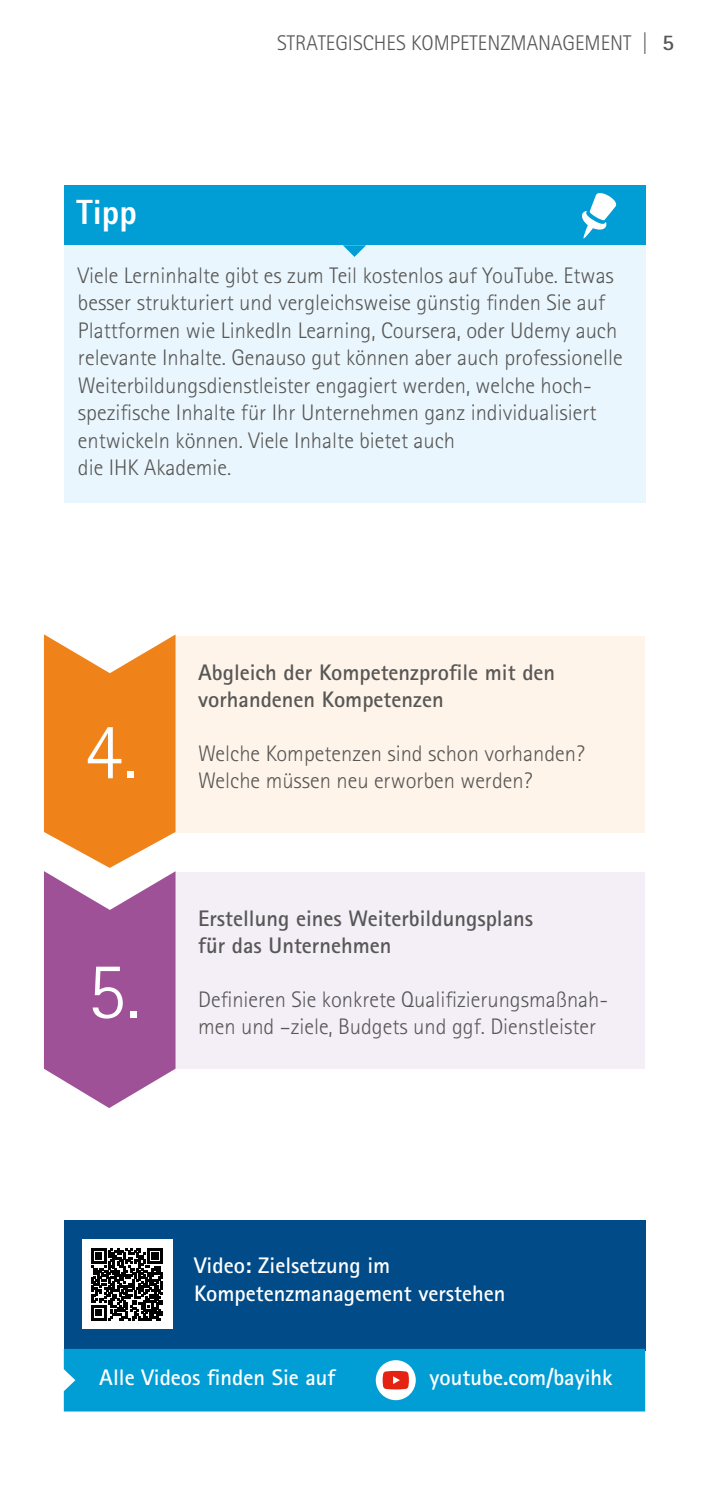
<style>
.page{position:relative;width:709px;height:1489px;background:#fff}
.page>*{position:absolute;margin:0;border:0;box-sizing:border-box;transform-origin:0 0}
.t1{font:300 80.5px "Rotis Sans Serif Std";color:#fff}
.t2{font:800 35px "Rotis Sans Serif Std";color:#fff}
.t3{font:300 22.5px/27.5px "Rotis Sans Serif Std";color:#575756}
.t4{font:700 22.5px/27px "Rotis Sans Serif Std";color:#575756}
.t5{font:700 22.5px/27.5px "Rotis Sans Serif Std";color:#fff}
.t6{font:300 21.25px "Rotis Sans Serif Std";color:#575756}
.s1{font-weight:700;font-size:22.5px}
</style>
<div class="page">
<div style="left:64px;top:185px;width:581px;height:60px;background:#009ed4"></div>
<div style="left:64px;top:245px;width:581px;height:257px;background:#eaf6fd"></div>
<svg style="left:582px;top:193px;width:34px;height:46px"></svg>
<svg style="left:343px;top:245px;width:23px;height:12px"></svg>
<div style="left:174px;top:635px;width:471px;height:197px;background:#fef4ea"></div>
<div style="left:174px;top:872px;width:471px;height:197px;background:#f4eef7"></div>
<svg style="left:44px;top:634px;width:131px;height:474px"></svg>
<div style="left:64px;top:1219px;width:581px;height:130px;background:#004b88"></div>
<div style="left:82px;top:1239px;width:91px;height:89px;background:#fff"></div>
<svg style="left:91px;top:1248px;width:72px;height:72px"></svg>
<div style="left:64px;top:1349px;width:581px;height:62px;background:#009ed4"></div>
<p class="t6" style="left:277px;top:31px;width:398px">Strategisch es Kompetenzmanagement | <span class="s1">5</span></p>
<h2 class="t2" style="left:77px;top:190px;width:62px">Tipp</h2>
<p class="t3" style="left:78px;top:262px;width:546px">Viele Lerninhalte gibt es zum Teil kostenlos auf YouTube. Etwas besser strukturiert und vergleichsweise günstig finden Sie auf Plattformen wie LinkedI n Learning, Coursera, oder Udemy auch relevante I nhalte. Genauso gut können aber auch professionelle Weiterbildungsdienstleister engagiert werden, welche hoch&shy;spezifische I nhalte für I hr U nternehmen ganz individualisiert entwickeln können. Viele I nhalte bietet auch<br>die I HK Akademie.</p>
<h1 class="t1" style="left:84px;top:704px;width:55px">4.</h1>
<h1 class="t1" style="left:87px;top:944px;width:55px">5.</h1>
<p class="t4" style="left:198px;top:658px;width:358px">Abgleich der Kompetenzprofile mit den vorhandenen Kompetenzen</p>
<p class="t3" style="left:198px;top:740px;width:388px">Welche Kompetenzen sind schon vorhanden?</p>
<p class="t3" style="left:198px;top:767px;width:336px">Welche müssen neu erworben werden?</p>
<p class="t4" style="left:198px;top:904px;width:336px">Erstellung eines Weiterbildungsplans für das Unternehmen</p>
<p class="t3" style="left:198px;top:986px;width:411px">Definieren Sie konkrete Qualifizierungsmaßnah-</p>
<p class="t3" style="left:198px;top:1013px;width:399px">men und –ziele, Budgets und ggf. Dienstleister</p>
<p class="t5" style="left:194px;top:1251px;width:313px">Video: Zielsetzung im<br>Kompetenzmanagement verstehen</p>
<p class="t5" style="left:99px;top:1363px;width:238px">Alle Videos finden Sie auf</p>
<p class="t5" style="left:429px;top:1363px;width:184px">youtube.com/bayihk</p>
</div>
